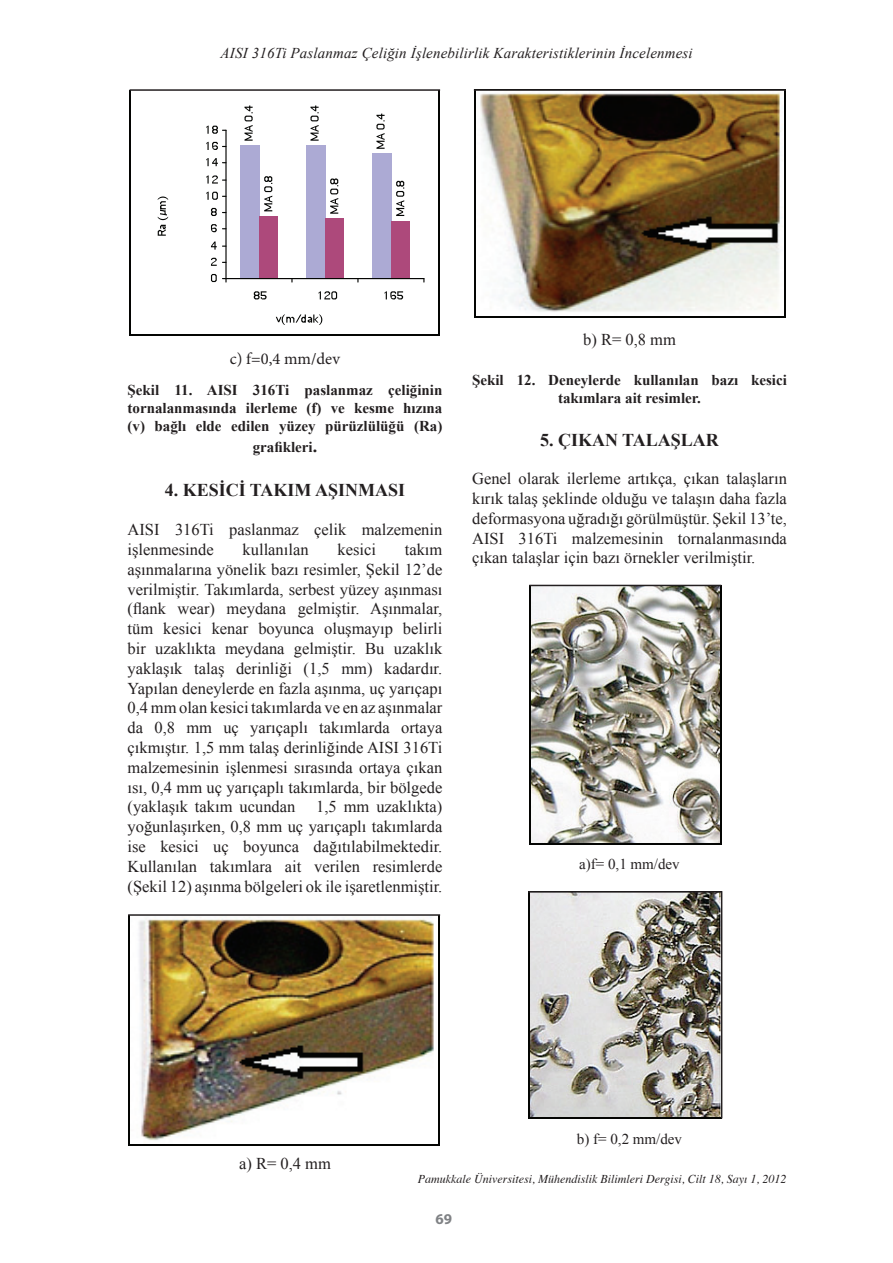
<style>
.page{position:relative;width:893px;height:1263px;background:#fff}
.page>*{position:absolute;margin:0;border:0;box-sizing:border-box;transform-origin:0 0}
.t1{font:700 18px "Times New Roman";color:#231f20}
.t2{font:16.5px/19.8px "Times New Roman";color:#231f20;text-align:justify}
.t3{font:16.5px "Minion Pro";color:#231f20}
.t4{font:700 15px/18px "Times New Roman";color:#231f20;text-align:justify}
.t5{font:italic 15px "Times New Roman";letter-spacing:.01em;color:#231f20}
.t6{font:15px "Times New Roman";color:#231f20}
.t7{font:700 15px "Myriad Pro";color:#808285}
.t8{font:italic 12px "Times";color:#231f20}
.s1{font-size:18px}
</style>
<div class="page">
<img style="left:475px;top:91px;width:307px;height:225px">
<hr style="left:474px;top:90px;width:1px;height:226px;background:#040503">
<hr style="left:784px;top:90px;width:2px;height:226px;background:#040503">
<hr style="left:475px;top:316px;width:309px;height:2px;background:#040503">
<hr style="left:474px;top:89px;width:312px;height:2px;background:#231f20">
<img style="left:139px;top:916px;width:300px;height:228px">
<hr style="left:128px;top:915px;width:2px;height:229px;background:#040503">
<hr style="left:439px;top:915px;width:1px;height:229px;background:#040503">
<hr style="left:130px;top:1144px;width:309px;height:2px;background:#040503">
<hr style="left:128px;top:914px;width:312px;height:2px;background:#231f20">
<img style="left:531px;top:586px;width:189px;height:257px">
<hr style="left:529px;top:585px;width:2px;height:258px;background:#040503">
<hr style="left:720px;top:585px;width:1px;height:258px;background:#040503">
<hr style="left:531px;top:843px;width:189px;height:2px;background:#040503">
<hr style="left:529px;top:585px;width:192px;height:1px;background:#231f20">
<img style="left:528px;top:891px;width:195px;height:228px">
<div style="left:240px;top:145px;width:20px;height:134px;background:#acaad4"></div>
<div style="left:306px;top:145px;width:20px;height:134px;background:#acaad4"></div>
<div style="left:372px;top:153px;width:19px;height:126px;background:#acaad4"></div>
<div style="left:260px;top:216px;width:18px;height:63px;background:#ad497b"></div>
<div style="left:326px;top:218px;width:18px;height:61px;background:#ad497b"></div>
<div style="left:391px;top:221px;width:19px;height:58px;background:#ad497b"></div>
<hr style="left:225px;top:130px;width:2px;height:149px;background:#040503">
<hr style="left:226px;top:278px;width:198px;height:1px;background:#040503">
<svg style="left:245px;top:105px;width:8px;height:36px"></svg>
<svg style="left:310px;top:105px;width:9px;height:36px"></svg>
<svg style="left:376px;top:114px;width:9px;height:35px"></svg>
<svg style="left:264px;top:176px;width:8px;height:35px"></svg>
<svg style="left:330px;top:178px;width:8px;height:36px"></svg>
<svg style="left:396px;top:181px;width:8px;height:35px"></svg>
<svg style="left:211px;top:274px;width:6px;height:8px"></svg>
<svg style="left:211px;top:258px;width:6px;height:8px"></svg>
<svg style="left:211px;top:241px;width:6px;height:9px"></svg>
<svg style="left:211px;top:224px;width:6px;height:8px"></svg>
<svg style="left:211px;top:208px;width:6px;height:8px"></svg>
<svg style="left:206px;top:192px;width:20px;height:8px"></svg>
<svg style="left:206px;top:175px;width:20px;height:9px"></svg>
<svg style="left:206px;top:158px;width:20px;height:8px"></svg>
<svg style="left:206px;top:142px;width:20px;height:8px"></svg>
<svg style="left:206px;top:126px;width:20px;height:8px"></svg>
<svg style="left:254px;top:291px;width:12px;height:8px"></svg>
<svg style="left:319px;top:291px;width:18px;height:8px"></svg>
<svg style="left:385px;top:291px;width:18px;height:8px"></svg>
<svg style="left:276px;top:314px;width:46px;height:11px"></svg>
<svg style="left:158px;top:197px;width:10px;height:39px"></svg>
<hr style="left:130px;top:90px;width:1px;height:245px;background:#040503">
<hr style="left:439px;top:90px;width:1px;height:245px;background:#040503">
<hr style="left:131px;top:335px;width:308px;height:1px;background:#040503">
<hr style="left:130px;top:89px;width:310px;height:2px;background:#231f20">
<p class="t5" style="left:221px;top:43px;width:474px">AISI 316Ti Paslanmaz Çeliğin İşlenebilirlik Karakteristiklerinin İncelenmesi</p>
<p class="t3" style="left:230px;top:348px;width:112px">c) f=0,4 mm/dev</p>
<p class="t4" style="left:128px;top:380px;width:316px">Şekil 11. AISI 316Ti paslanmaz çeliğinin tornalanmasında ilerleme (f) ve kesme hızına (v) bağlı elde edilen yüzey pürüzlülüğü (Ra)</p>
<p class="t4" style="left:253px;top:438px;width:66px">grafikleri<span class="s1">.</span></p>
<p class="t1" style="left:165px;top:477px;width:242px">4. KESİCİ TAKIM AŞINMASI</p>
<p class="t2" style="left:128px;top:519px;width:316px">AISI 316Ti paslanmaz çelik malzemenin işlenmesinde</p>
<p class="t2" style="left:128px;top:539px;width:316px;text-indent:277px">takım aşınmalarına yönelik bazı resimler, Şekil 12’de verilmiştir. Takımlarda, serbest yüzey aşınması (flank wear) meydana gelmiştir. Aşınmalar, tüm kesici kenar boyunca oluşmayıp belirli bir uzaklıkta meydana gelmiştir. Bu uzaklık yaklaşık talaş derinliği (1,5 mm) kadardır.<br>Yapılan deneylerde en fazla aşınma, uç yarıçapı 0,4 mm olan kesici takımlarda ve en az aşınmalar da 0,8 mm uç yarıçaplı takımlarda ortaya çıkmıştır. 1,5 mm talaş derinliğinde AISI 316Ti malzemesinin işlenmesi sırasında ortaya çıkan ısı, 0,4 mm uç yarıçaplı takımlarda, bir bölgede (yaklaşık takım ucundan</p>
<p class="t2" style="left:243px;top:539px;width:67px">kullanılan</p>
<p class="t2" style="left:337px;top:539px;width:40px">kesici</p>
<p class="t2" style="left:128px;top:797px;width:316px;text-indent:189px">1,5 mm uzaklıkta) yoğunlaşırken, 0,8 mm uç yarıçaplı takımlarda ise kesici uç boyunca dağıtılabilmektedir.<br>Kullanılan takımlara ait verilen resimlerde (Şekil 12) aşınma bölgeleri ok ile işaretlenmiştir.</p>
<p class="t2" style="left:583px;top:330px;width:94px">b) R= 0,8 mm</p>
<p class="t4" style="left:472px;top:371px;width:316px;text-align:center">Şekil 12. Deneylerde kullanılan bazı kesici takımlara ait resimler.</p>
<p class="t1" style="left:540px;top:428px;width:180px">5. ÇIKAN TALAŞLAR</p>
<p class="t2" style="left:472px;top:468px;width:316px">Genel olarak ilerleme artıkça, çıkan talaşların kırık talaş şeklinde olduğu ve talaşın daha fazla deformasyona uğradığı görülmüştür. Şekil 13’te, AISI 316Ti malzemesinin tornalanmasında çıkan talaşlar için bazı örnekler verilmiştir.</p>
<p class="t6" style="left:579px;top:854px;width:102px">a)f= 0,1 mm/dev</p>
<p class="t6" style="left:577px;top:1128px;width:107px">b) f= 0,2 mm/dev</p>
<p class="t2" style="left:239px;top:1153px;width:93px">a) R= 0,4 mm</p>
<p class="t8" style="left:418px;top:1168px;width:370px">Pamukkale Üniversitesi, Mühendislik Bilimleri Dergisi, Cilt 18, Sayı 1, 2012</p>
<p class="t7" style="left:436px;top:1210px;width:18px">69</p>
</div>
